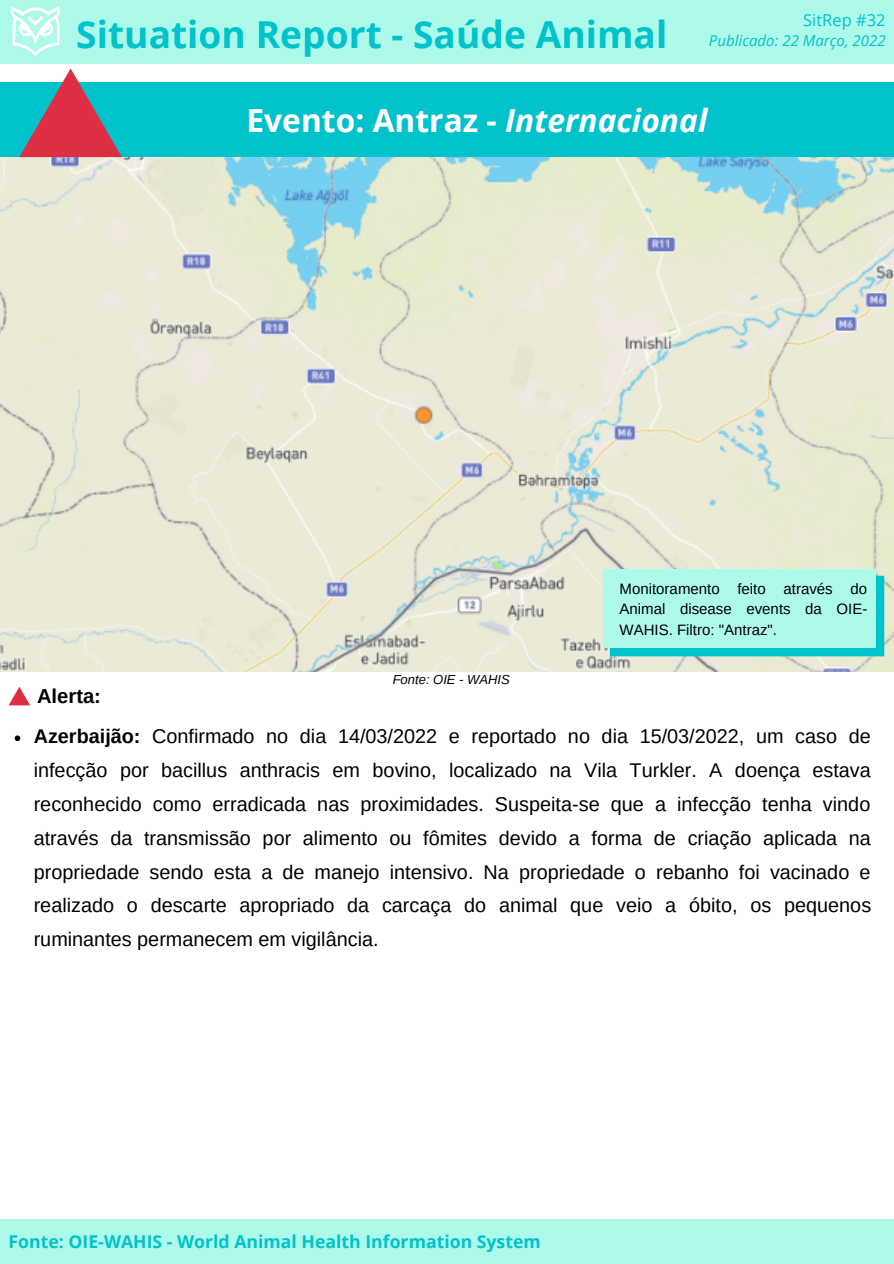
<style>
.page{position:relative;width:894px;height:1264px;background:#fff}
.page>*{position:absolute;margin:0;border:0;box-sizing:border-box;transform-origin:0 0}
.t1{font:700 37.2px "Open Sans";color:#00c2cb}
.t2{font:700 31.8px "Open Sans";color:#fff}
.t3{font:700 20.25px "Arimo";color:#000}
.t4{font:19.8px/33.8px "Arimo";color:#000;text-align:justify}
.t5{font:700 17.7px "Open Sans";color:#00c2cb}
.t6{font:16.5px "Open Sans";color:#00c2cb}
.t7{font:15px/20.2px "Arimo";color:#000;text-align:justify}
.t8{font:italic 15px "Open Sans";color:#00c2cb}
.t9{font:italic 13.05px "Arimo";color:#000}
.s1{font-style:italic}
.s2{font-weight:700}
</style>
<div class="page">
<div style="left:0;top:0;width:893px;height:63px;background:#aefaea"></div>
<img style="left:10px;top:6px;width:51px;height:50px">
<div style="left:0;top:83px;width:893px;height:74px;background:#00c2cb"></div>
<div style="left:0;top:1218px;width:893px;height:45px;background:#aefaea"></div>
<img style="left:0;top:157px;width:893px;height:515px">
<div style="left:609px;top:575px;width:275px;height:81px;background:#00c2cb"></div>
<div style="left:603px;top:569px;width:272px;height:79px;background:#aefaea"></div>
<svg style="left:9px;top:687px;width:21px;height:18px"></svg>
<svg style="left:19px;top:68px;width:103px;height:89px"></svg>
<svg style="left:15px;top:735px;width:5px;height:6px"></svg>
<p class="t1" style="left:76px;top:8px;width:592px">Situation Report - Saúde Animal</p>
<p class="t6" style="left:802px;top:8px;width:84px">SitRep #32</p>
<p class="t8" style="left:708px;top:30px;width:178px">Publicado: 22 Março, 2022</p>
<p class="t2" style="left:246px;top:98px;width:462px">Evento: Antraz - <span class="s1">Internacional</span></p>
<p class="t3" style="left:37px;top:684px;width:65px">Alerta:</p>
<p class="t9" style="left:392px;top:672px;width:119px">Fonte: OIE - WAHIS</p>
<p class="t7" style="left:619px;top:578px;width:249px">Monitoramento feito através do Animal disease events da OIE-WAHIS. Filtro: "Antraz".</p>
<p class="t4" style="left:34px;top:719px;width:838px"><span class="s2">Azerbaijão:</span> Confirmado no dia 14/03/2022 e reportado no dia 15/03/2022, um caso de infecção por bacillus anthracis em bovino, localizado na Vila Turkler. A doença estava reconhecido como erradicada nas proximidades. Suspeita-se que a infecção tenha vindo através da transmissão por alimento ou fômites devido a forma de criação aplicada na propriedade sendo esta a de manejo intensivo. Na propriedade o rebanho foi vacinado e realizado o descarte apropriado da carcaça do animal que veio a óbito, os pequenos ruminantes permanecem em vigilância.</p>
<p class="t5" style="left:9px;top:1229px;width:533px">Fonte: OIE-WAHIS - World Animal Health Information System</p>
</div>
